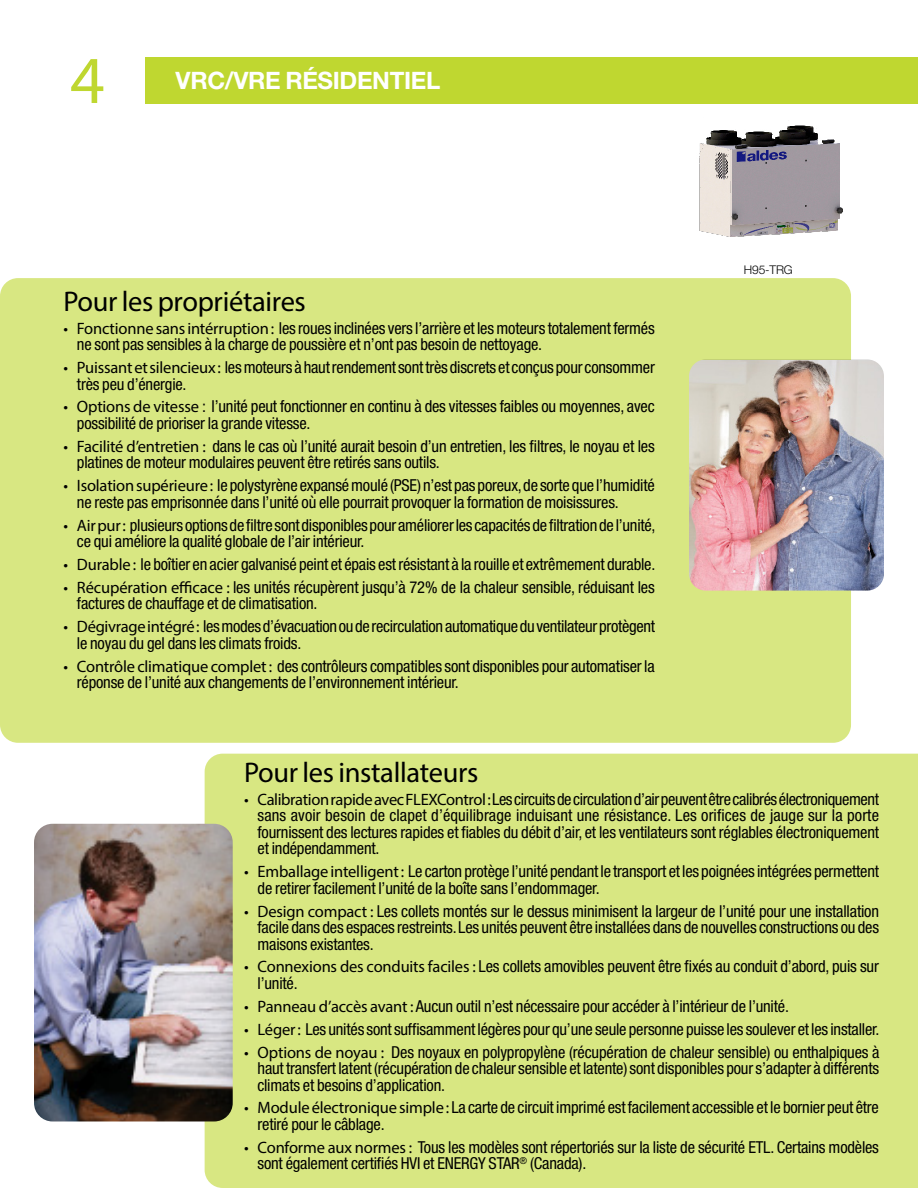
<style>
.page{position:relative;width:918px;height:1188px;background:#fff}
.page>*{position:absolute;margin:0;border:0;box-sizing:border-box;transform-origin:0 0}
.t1{font:67.5px "Myriad Pro";color:#bfd730}
.t2{font:28.5px "Myriad Pro";letter-spacing:-.01em;color:#000}
.t3{font:700 24px "Helvetica Neue LT Std";letter-spacing:-.015em;color:#fff}
.t4{font:condensed 16.5px/16.5px "Helvetica Neue LT Std";letter-spacing:-.01em;color:#000}
.t5{font:300 12px "Helvetica Neue LT Std";letter-spacing:-.015em;color:#000}
.s1{font-family:"Myriad Pro";font-stretch:normal}
</style>
<div class="page">
<div style="left:145px;top:57px;width:773px;height:47px;background:#bfd730"></div>
<div style="left:205px;top:754px;width:713px;height:434px;background:#d8e782"></div>
<div style="left:0;top:278px;width:851px;height:465px;background:#d8e782;border-radius:18px"></div>
<img style="left:699px;top:125px;width:144px;height:112px">
<img style="left:689px;top:359px;width:195px;height:232px">
<img style="left:34px;top:824px;width:199px;height:297px">
<h1 class="t1" style="left:70px;top:39px;width:36px">4</h1>
<h3 class="t3" style="left:176px;top:66px;width:266px">VRC/VRE RÉSIDENTIEL</h3>
<h2 class="t2" style="left:63px;top:284px;width:244px">Pour les propriétaires</h2>
<p class="t4" style="left:77px;top:319px;width:579px;text-indent:-13px"><span class="s1">• Fonctionne sans intérruption :</span> les roues inclinées vers l’arrière et les moteurs totalement fermés ne sont pas sensibles à la charge de poussière et n’ont pas besoin de nettoyage.</p>
<p class="t4" style="left:77px;top:359px;width:580px;text-indent:-13px"><span class="s1">• Puissant et silencieux :</span> les moteurs à haut rendement sont très discrets et conçus pour consommer très peu d’énergie.</p>
<p class="t4" style="left:77px;top:398px;width:579px;text-indent:-13px"><span class="s1">• Options de vitesse</span> : l’unité peut fonctionner en continu à des vitesses faibles ou moyennes, avec possibilité de prioriser la grande vitesse.</p>
<p class="t4" style="left:77px;top:438px;width:579px;text-indent:-13px"><span class="s1">• Facilité d’entretien :</span> dans le cas où l’unité aurait besoin d’un entretien, les filtres, le noyau et les platines de moteur modulaires peuvent être retirés sans outils.</p>
<p class="t4" style="left:77px;top:477px;width:579px;text-indent:-13px"><span class="s1">• Isolation supérieure :</span> le polystyrène expansé moulé (PSE) n’est pas poreux, de sorte que l’humidité ne reste pas emprisonnée dans l’unité où elle pourrait provoquer la formation de moisissures.</p>
<p class="t4" style="left:77px;top:516px;width:580px;text-indent:-13px"><span class="s1">• Air pur :</span> plusieurs options de filtre sont disponibles pour améliorer les capacités de filtration de l’unité, ce qui améliore la qualité globale de l’air intérieur.</p>
<p class="t4" style="left:63px;top:556px;width:593px"><span class="s1">• Durable :</span> le boîtier en acier galvanisé peint et épais est résistant à la rouille et extrêmement durable.</p>
<p class="t4" style="left:77px;top:579px;width:579px;text-indent:-13px"><span class="s1">• Récupération efficace :</span> les unités récupèrent jusqu’à 72% de la chaleur sensible, réduisant les factures de chauffage et de climatisation.</p>
<p class="t4" style="left:77px;top:618px;width:580px;text-indent:-13px"><span class="s1">• Dégivrage intégré :</span> les modes d’évacuation ou de recirculation automatique du ventilateur protègent le noyau du gel dans les climats froids.</p>
<p class="t4" style="left:77px;top:657px;width:579px;text-indent:-13px"><span class="s1">• Contrôle climatique complet :</span> des contrôleurs compatibles sont disponibles pour automatiser la réponse de l’unité aux changements de l’environnement intérieur.</p>
<p class="t5" style="left:744px;top:263px;width:50px">H95-TRG</p>
<h2 class="t2" style="left:244px;top:755px;width:236px">Pour les installateurs</h2>
<p class="t4" style="left:258px;top:791px;width:623px;text-align:justify;text-indent:-13px"><span class="s1">• Calibration rapide avec FLEXControl :</span> Les circuits de circulation d’air peuvent être calibrés électroniquement sans avoir besoin de clapet d’équilibrage induisant une résistance. Les orifices de jauge sur la porte fournissent des lectures rapides et fiables du débit d’air, et les ventilateurs sont réglables électroniquement et indépendamment.</p>
<p class="t4" style="left:258px;top:863px;width:623px;text-indent:-13px"><span class="s1">• Emballage intelligent :</span> Le carton protège l’unité pendant le transport et les poignées intégrées permettent de retirer facilement l’unité de la boîte sans l’endommager.</p>
<p class="t4" style="left:258px;top:902px;width:623px;text-align:justify;text-indent:-13px"><span class="s1">• Design compact :</span> Les collets montés sur le dessus minimisent la largeur de l’unité pour une installation facile dans des espaces restreints. Les unités peuvent être installées dans de nouvelles constructions ou des maisons existantes.</p>
<p class="t4" style="left:258px;top:958px;width:623px;text-indent:-13px"><span class="s1">• Connexions des conduits faciles :</span> Les collets amovibles peuvent être fixés au conduit d’abord, puis sur l’unité.</p>
<p class="t4" style="left:244px;top:998px;width:546px"><span class="s1">• Panneau d’accès avant :</span> Aucun outil n’est nécessaire pour accéder à l’intérieur de l’unité.</p>
<p class="t4" style="left:244px;top:1021px;width:637px"><span class="s1">• Léger :</span> Les unités sont suffisamment légères pour qu’une seule personne puisse les soulever et les installer.</p>
<p class="t4" style="left:258px;top:1043px;width:623px;text-align:justify;text-indent:-13px"><span class="s1">• Options de noyau :</span> Des noyaux en polypropylène (récupération de chaleur sensible) ou enthalpiques à haut transfert latent (récupération de chaleur sensible et latente) sont disponibles pour s’adapter à différents climats et besoins d’application.</p>
<p class="t4" style="left:258px;top:1099px;width:623px;text-indent:-13px"><span class="s1">• Module électronique simple :</span> La carte de circuit imprimé est facilement accessible et le bornier peut être retiré pour le câblage.</p>
<p class="t4" style="left:258px;top:1139px;width:623px;text-indent:-13px"><span class="s1">• Conforme aux normes :</span> Tous les modèles sont répertoriés sur la liste de sécurité ETL. Certains modèles sont également certifiés HVI et ENERGY STAR<sup>®</sup> (Canada).</p>
</div>
